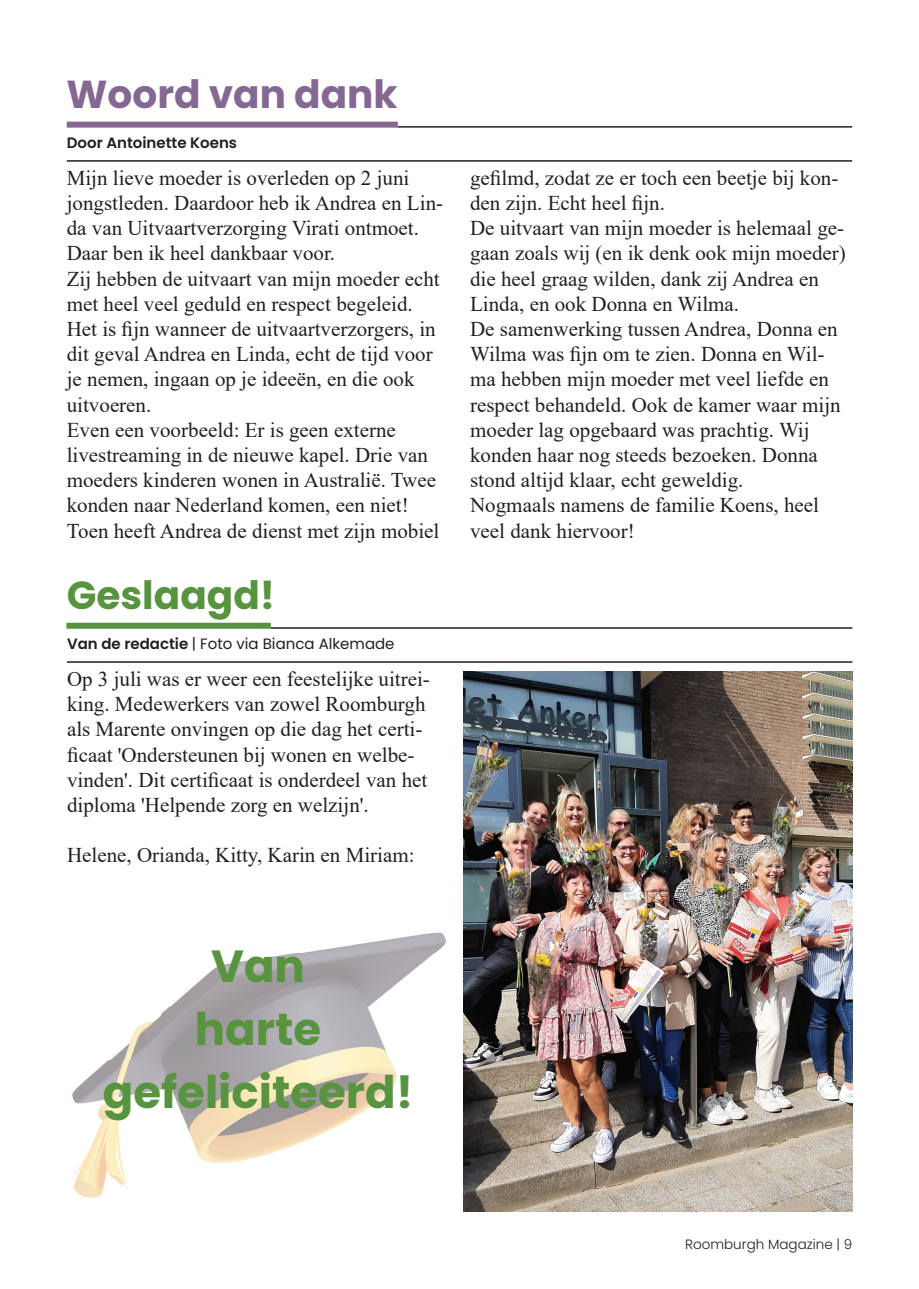
<style>
.page{position:relative;width:919px;height:1289px;background:#fff}
.page>*{position:absolute;margin:0;border:0;box-sizing:border-box;transform-origin:0 0}
.t1{font:700 45px/63px "Poppins";color:#589440;text-align:center}
.t2{font:700 39px "Poppins";color:#856891}
.t3{font:700 39px "Poppins";color:#589440}
.t4{font:21px/25.2px "Times New Roman";color:#231f20}
.t5{font:15px "Poppins";color:#231f20}
.t6{font:600 15px "Poppins";color:#231f20}
.t7{font:300 13.5px "Poppins";color:#231f20}
.s1{font-weight:600}
</style>
<div class="page">
<img style="left:72px;top:932px;width:374px;height:266px">
<div style="left:67px;top:122px;width:331px;height:6px;background:#856891"></div>
<div style="left:66px;top:622px;width:205px;height:6px;background:#589440"></div>
<hr style="left:67px;top:160px;width:785px;height:2px;background:#231f20">
<hr style="left:67px;top:661px;width:785px;height:1px;background:#231f20">
<hr style="left:398px;top:126px;width:454px;height:2px;background:#231f20">
<hr style="left:271px;top:627px;width:581px;height:1px;background:#231f20">
<img style="left:463px;top:671px;width:389px;height:540px">
<h2 class="t2" style="left:67px;top:71px;width:332px">Woord van dank</h2>
<p class="t6" style="left:67px;top:134px;width:172px">Door Antoinette Koens</p>
<p class="t4" style="left:67px;top:164px;width:378px">Mijn lieve moeder is overleden op 2 juni jongstleden. Daardoor heb ik Andrea en Lin&shy;da van Uitvaartverzorging Virati ontmoet.<br>Daar ben ik heel dankbaar voor.<br>Zij hebben de uitvaart van mijn moeder echt met heel veel geduld en respect begeleid.<br>Het is fijn wanneer de uitvaartverzorgers, in dit geval Andrea en Linda, echt de tijd voor je nemen, ingaan op je ideeën, en die ook uitvoeren.<br>Even een voorbeeld: Er is geen externe livestreaming in de nieuwe kapel. Drie van moeders kinderen wonen in Australië. Twee konden naar Nederland komen, een niet!<br>Toen heeft Andrea de dienst met zijn mobiel</p>
<h2 class="t3" style="left:67px;top:572px;width:210px">Geslaagd!</h2>
<p class="t5" style="left:67px;top:635px;width:329px"><span class="s1">Van de redactie</span> | Foto via Bianca Alkemade</p>
<p class="t4" style="left:67px;top:665px;width:364px">Op 3 juli was er weer een feestelijke uitrei&shy;king. Medewerkers van zowel Roomburgh als Marente onvingen op die dag het certi&shy;ficaat 'Ondersteunen bij wonen en welbe&shy;vinden'. Dit certificaat is onderdeel van het diploma 'Helpende zorg en welzijn'.</p>
<p class="t4" style="left:67px;top:842px;width:349px">Helene, Orianda, Kitty, Karin en Miriam:</p>
<p class="t4" style="left:470px;top:164px;width:377px">gefilmd, zodat ze er toch een beetje bij kon&shy;den zijn. Echt heel fijn.<br>De uitvaart van mijn moeder is helemaal ge&shy;gaan zoals wij (en ik denk ook mijn moeder) die heel graag wilden, dank zij Andrea en Linda, en ook Donna en Wilma.<br>De samenwerking tussen Andrea, Donna en Wilma was fijn om te zien. Donna en Wil&shy;ma hebben mijn moeder met veel liefde en respect behandeld. Ook de kamer waar mijn moeder lag opgebaard was prachtig. Wij konden haar nog steeds bezoeken. Donna stond altijd klaar, echt geweldig.<br>Nogmaals namens de familie Koens, heel veel dank hiervoor!</p>
<h1 class="t1" style="left:103px;top:934px;width:312px">Van<br>harte gefeliciteerd!</h1>
<p class="t7" style="left:685px;top:1236px;width:169px">Roomburgh Magazine | 9</p>
</div>
